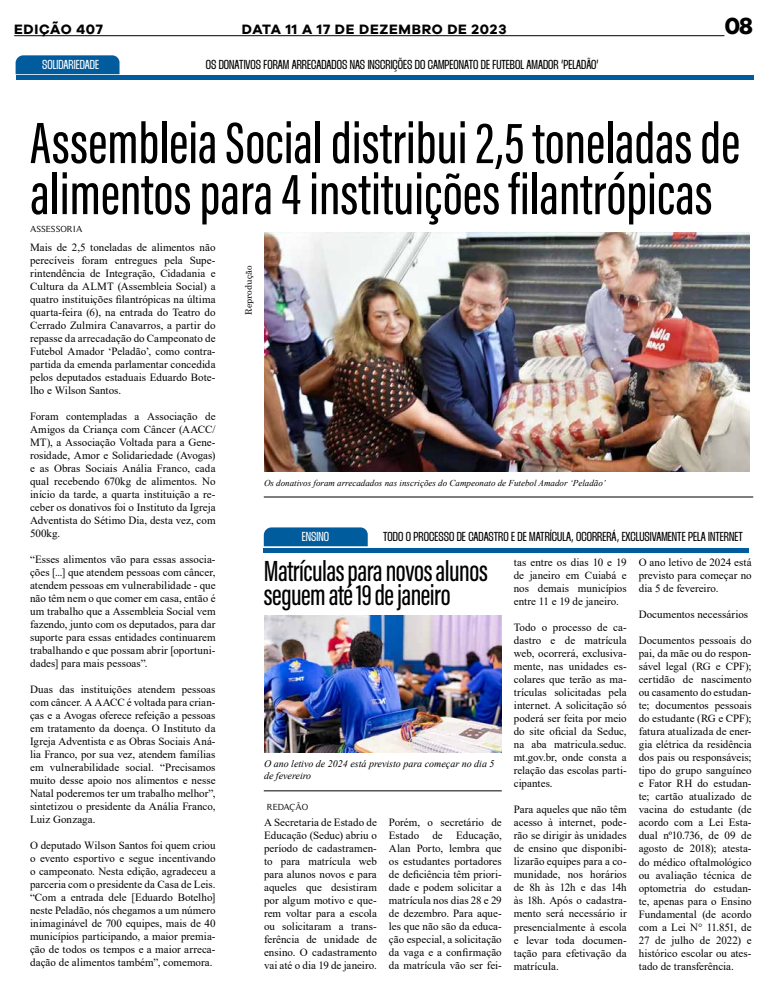
<style>
.page{position:relative;width:780px;height:993px;background:#fff}
.page>*{position:absolute;margin:0;border:0;box-sizing:border-box;transform-origin:0 0}
.t1{font:60px/51px "Acumin Variable Concept";color:#000}
.t2{font:30px/24px "Acumin Variable Concept";letter-spacing:-.02em;color:#000}
.t3{font:700 24px "Galyon";color:#000}
.t4{font:700 14px "Galyon";letter-spacing:.05em;color:#000}
.t5{font:900 13px "Thunder";color:#000}
.t6{font:900 13px "Thunder";color:#fff}
.t7{font:11px/13px "Times New Roman";color:#000;text-align:justify}
.t8{font:italic 10px/12px "Times New Roman";color:#000}
.t9{font:italic 9px "Times New Roman";color:#000}
.t10{font:9px "Timeless";color:#000}
.t11{font:9px "Century";color:#000}
</style>
<div class="page">
<hr style="left:14px;top:35px;width:710px;height:1px;background:#000">
<div style="left:16px;top:75px;width:737px;height:5px;background:#005c9c"></div>
<div style="left:264px;top:547px;width:485px;height:5px;background:#005c9c"></div>
<div style="left:16px;top:55px;width:103px;height:19px;background:#005c9c"></div>
<svg style="left:264px;top:527px;width:104px;height:19px;background:#09629f"></svg>
<hr style="left:264px;top:496px;width:489px;height:1px;background:#000">
<img style="left:264px;top:232px;width:485px;height:239px">
<img style="left:264px;top:615px;width:238px;height:137px">
<hr style="left:264px;top:790px;width:238px;height:1px;background:#000">
<p class="t4" style="left:14px;top:20px;width:90px">EDIÇÃO 407</p>
<p class="t4" style="left:242px;top:20px;width:266px">DATA 11 A 17 DE DEZEMBRO DE 2023</p>
<h3 class="t3" style="left:724px;top:11px;width:30px">08</h3>
<p class="t6" style="left:42px;top:57px;width:58px">SOLIDARIEDADE</p>
<p class="t5" style="left:206px;top:57px;width:394px">OS DONATIVOS FORAM ARRECADADOS NAS INSCRIÇÕES DO CAMPEONATO DE FUTEBOL AMADOR ‘PELADÃO’</p>
<h1 class="t1" style="left:30px;top:114px;width:711px">Assembleia Social distribui 2,5 toneladas de alimentos para 4 instituições filantrópicas</h1>
<p class="t10" style="left:30px;top:223px;width:54px">ASSESSORIA</p>
<p class="t7" style="left:30px;top:240px;width:187px">Mais de 2,5 toneladas de alimentos não perecíveis foram entregues pela Supe&shy;rintendência de Integração, Cidadania e Cultura da ALMT (Assembleia Social) a quatro instituições filantrópicas na última quarta-feira (6), na entrada do Teatro do Cerrado Zulmira Canavarros, a partir do repasse da arrecadação do Campeonato de Futebol Amador ‘Peladão’, como contra&shy;partida da emenda parlamentar concedida pelos deputados estaduais Eduardo Bote&shy;lho e Wilson Santos.</p>
<p class="t7" style="left:30px;top:409px;width:187px">Foram contempladas a Associação de Amigos da Criança com Câncer (AACC/ MT), a Associação Voltada para a Gene&shy;rosidade, Amor e Solidariedade (Avogas) e as Obras Sociais Anália Franco, cada qual recebendo 670kg de alimentos. No início da tarde, a quarta instituição a re&shy;ceber os donativos foi o Instituto da Igreja Adventista do Sétimo Dia, desta vez, com 500kg.</p>
<p class="t7" style="left:30px;top:552px;width:187px">“Esses alimentos vão para essas associa&shy;ções [...] que atendem pessoas com câncer, atendem pessoas em vulnerabilidade - que não têm nem o que comer em casa, então é um trabalho que a Assembleia Social vem fazendo, junto com os deputados, para dar suporte para essas entidades continuarem trabalhando e que possam abrir [oportuni&shy;dades] para mais pessoas”.</p>
<p class="t7" style="left:30px;top:682px;width:187px">Duas das instituições atendem pessoas com câncer. A AACC é voltada para crian&shy;ças e a Avogas oferece refeição a pessoas em tratamento da doença. O Instituto da Igreja Adventista e as Obras Sociais Aná&shy;lia Franco, por sua vez, atendem famílias em vulnerabilidade social. “Precisamos muito desse apoio nos alimentos e nesse Natal poderemos ter um trabalho melhor”, sintetizou o presidente da Anália Franco, Luiz Gonzaga.</p>
<p class="t7" style="left:30px;top:838px;width:187px">O deputado Wilson Santos foi quem criou o evento esportivo e segue incentivando o campeonato. Nesta edição, agradeceu a parceria com o presidente da Casa de Leis. “Com a entrada dele [Eduardo Botelho] neste Peladão, nós chegamos a um número inimaginável de 700 equipes, mais de 40 municípios participando, a maior premia&shy;ção de todos os tempos e a maior arreca&shy;dação de alimentos também”, comemora.</p>
<p class="t11" style="left:241px;top:314px;width:50px;rotate:-90deg">Reprodução</p>
<p class="t9" style="left:264px;top:476px;width:343px">Os donativos foram arrecadados nas inscrições do Campeonato de Futebol Amador ‘Peladão’</p>
<p class="t6" style="left:302px;top:529px;width:29px">ENSINO</p>
<p class="t5" style="left:383px;top:529px;width:361px">TODO O PROCESSO DE CADASTRO E DE MATRÍCULA, OCORRERÁ, EXCLUSIVAMENTE PELA INTERNET</p>
<h2 class="t2" style="left:264px;top:556px;width:225px">Matrículas para novos alunos seguem até 19 de janeiro</h2>
<p class="t8" style="left:264px;top:757px;width:232px">O ano letivo de 2024 está previsto para começar no dia 5 de fevereiro</p>
<p class="t10" style="left:267px;top:801px;width:43px">REDAÇÃO</p>
<p class="t7" style="left:264px;top:815px;width:114px">A Secretaria de Estado de Educação (Seduc) abriu o período de cadastramen&shy;to para matrícula web para alunos novos e para aqueles que desistiram por algum motivo e que&shy;rem voltar para a escola ou solicitaram a trans&shy;ferência de unidade de ensino. O cadastramento vai até o dia 19 de janeiro.</p>
<p class="t7" style="left:389px;top:815px;width:114px">Porém, o secretário de Estado de Educação, Alan Porto, lembra que os estudantes portadores de deficiência têm priori&shy;dade e podem solicitar a matrícula nos dias 28 e 29 de dezembro. Para aque&shy;les que não são da educa&shy;ção especial, a solicitação da vaga e a confirmação da matrícula vão ser fei-</p>
<p class="t7" style="left:514px;top:555px;width:114px">tas entre os dias 10 e 19 de janeiro em Cuiabá e nos demais municípios entre 11 e 19 de janeiro.</p>
<p class="t7" style="left:514px;top:620px;width:114px">Todo o processo de ca&shy;dastro e de matrícula web, ocorrerá, exclusiva&shy;mente, nas unidades es&shy;colares que terão as ma&shy;trículas solicitadas pela internet. A solicitação só poderá ser feita por meio do site oficial da Seduc, na aba matricula.seduc. mt.gov.br, onde consta a relação das escolas parti&shy;cipantes.</p>
<p class="t7" style="left:514px;top:802px;width:114px">Para aqueles que não têm acesso à internet, pode&shy;rão se dirigir às unidades de ensino que disponibi&shy;lizarão equipes para a co&shy;munidade, nos horários de 8h às 12h e das 14h às 18h. Após o cadastra&shy;mento será necessário ir presencialmente à escola e levar toda documen&shy;tação para efetivação da matrícula.</p>
<p class="t7" style="left:638px;top:555px;width:114px">O ano letivo de 2024 está previsto para começar no dia 5 de fevereiro.</p>
<p class="t7" style="left:638px;top:607px;width:111px">Documentos necessários</p>
<p class="t7" style="left:638px;top:633px;width:114px">Documentos pessoais do pai, da mãe ou do respon&shy;sável legal (RG e CPF); certidão de nascimento ou casamento do estudan&shy;te; documentos pessoais do estudante (RG e CPF); fatura atualizada de ener&shy;gia elétrica da residência dos pais ou responsáveis; tipo do grupo sanguíneo e Fator RH do estudan&shy;te; cartão atualizado de vacina do estudante (de acordo com a Lei Esta&shy;dual nº10.736, de 09 de agosto de 2018); atesta&shy;do médico oftalmológico ou avaliação técnica de optometria do estudan&shy;te, apenas para o Ensino Fundamental (de acordo com a Lei N° 11.851, de 27 de julho de 2022) e histórico escolar ou ates&shy;tado de transferência.</p>
</div>
